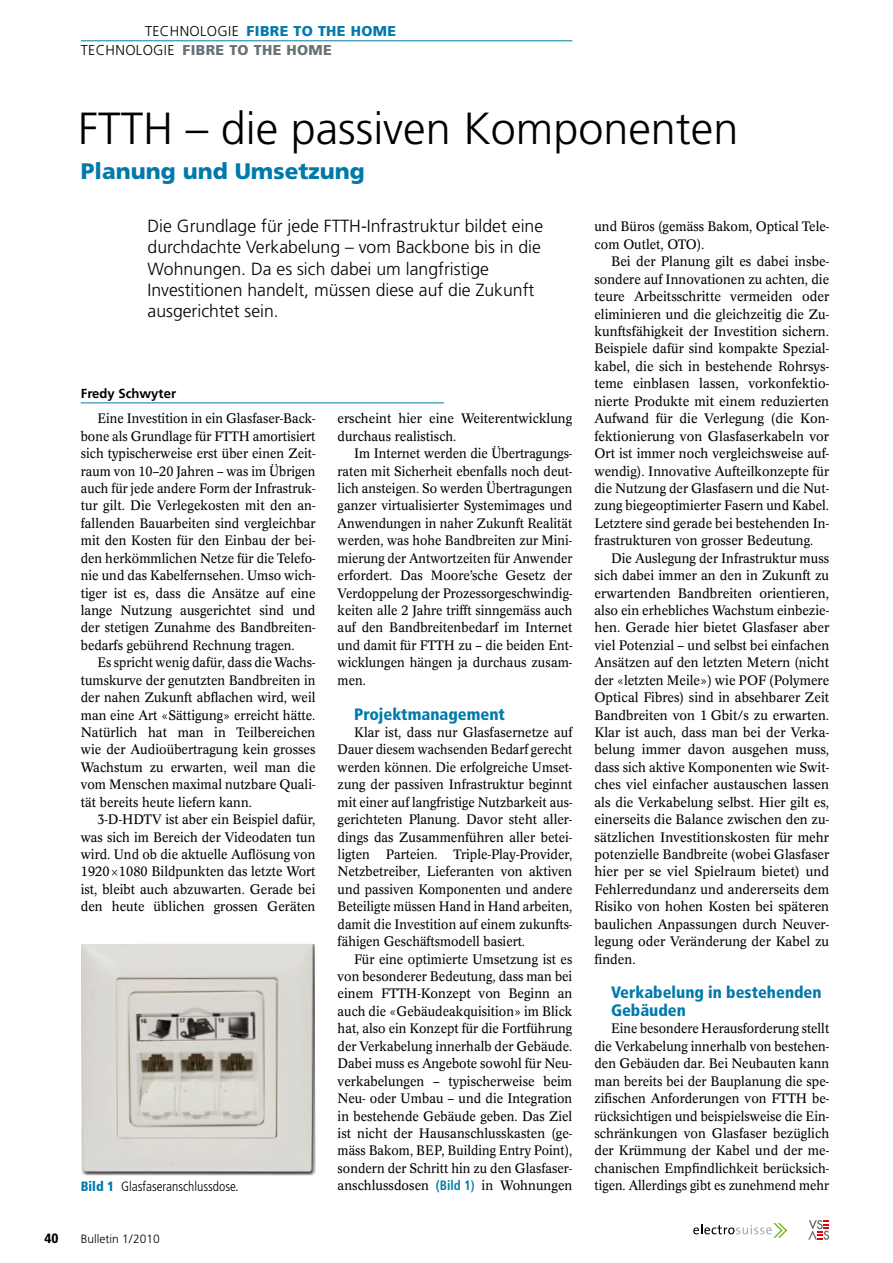
<style>
.page{position:relative;width:893px;height:1263px;background:#fff}
.page>*{position:absolute;margin:0;border:0;box-sizing:border-box;transform-origin:0 0}
.t1{font:300 45px "Frutiger LT Std";color:#000}
.t2{font:900 22.5px "Frutiger LT Std";color:#007aaa}
.t3{font:300 17.7px/21.5px "Frutiger LT Std";color:#000}
.t4{font:900 condensed 16.5px/17.4px "Frutiger LT Std";color:#007aaa}
.t5{font:300 14.25px/19.2px "Frutiger LT Std";color:#000}
.t6{font:13.5px/17.4px "Concorde BQ";color:#000;text-align:justify;scale:.94 1}
.t7{font:13.5px/17.4px "Concorde BQ";color:#000;text-align:justify;scale:.95 1}
.t8{font:13.5px/17.4px "Concorde BQ";color:#000;text-align:justify;scale:.96 1}
.t9{font:13.5px/17.4px "Concorde BQ";color:#000;text-align:justify}
.t10{font:300 condensed 13.5px "Frutiger LT Std";color:#000}
.t11{font:900 condensed 13.5px "Frutiger LT Std";color:#000}
.t12{font:700 13.2px "Frutiger LT Std";color:#000}
.t13{font:300 12px "Frutiger LT Std";color:#000}
.s1{font-weight:900;color:#007aaa}
.s2{font-weight:900;color:#687176}
.s3{font-family:"Frutiger LT Std";font-weight:700;font-stretch:condensed;color:#007aaa}
</style>
<div class="page">
<hr style="left:81px;top:40px;width:491px;height:1px;background:#007aaa">
<svg style="left:693px;top:1223px;width:94px;height:15px"></svg>
<svg style="left:808px;top:1220px;width:21px;height:20px"></svg>
<img style="left:81px;top:944px;width:234px;height:231px">
<hr style="left:81px;top:402px;width:363px;height:1px;background:#007aaa">
<p class="t5" style="left:81px;top:22px;width:317px;text-indent:64px">technologie <span class="s1">FIBRE TO THE HOME </span>technologie <span class="s2">FIBRE TO THE HOME</span></p>
<h1 class="t1" style="left:78px;top:103px;width:45px">FTTH</h1>
<h1 class="t1" style="left:186px;top:103px;width:554px">– die passiven Komponenten</h1>
<h2 class="t2" style="left:81px;top:158px;width:285px">PLANUNG UND UMSETZUNG</h2>
<h3 class="t3" style="left:148px;top:215px;width:397px">Die Grundlage für jede FTTH-Infrastruktur bildet eine durchdachte Verkabelung – vom Backbone bis in die Wohnungen. Da es sich dabei um langfristige Investitionen handelt, müssen diese auf die Zukunft ausgerichtet sein.</h3>
<p class="t7" style="left:594px;top:218px;width:249px">und Büros (gemäss Bakom, Optical Tele&shy;com Outlet, OTO).</p>
<p class="t9" style="left:594px;top:253px;width:236px;text-indent:17px">Bei der Planung gilt es dabei insbe&shy;sondere auf Innovationen zu achten, die teure Arbeitsschritte vermeiden oder eliminieren und die gleichzeitig die Zu&shy;kunftsfähigkeit der Investition sichern.<br>Beispiele dafür sind kompakte Spezial&shy;kabel, die sich in bestehende Rohrsys&shy;teme einblasen lassen, vorkonfektio&shy;nierte Produkte mit einem reduzierten Aufwand für die Verlegung (die Kon&shy;fektionierung von Glasfaserkabeln vor Ort ist immer noch vergleichsweise auf&shy;wendig). Innovative Aufteilkonzepte für die Nutzung der Glasfasern und die Nut&shy;zung biegeoptimierter Fasern und Kabel.<br>Letztere sind gerade bei bestehenden In&shy;frastrukturen von grosser Bedeutung.</p>
<p class="t8" style="left:594px;top:549px;width:246px;text-indent:17px">Die Auslegung der Infrastruktur muss sich dabei immer an den in Zukunft zu erwartenden Bandbreiten orientieren, also ein erhebliches Wachstum einbezie&shy;hen. Gerade hier bietet Glasfaser aber viel Potenzial – und selbst bei einfachen Ansätzen auf den letzten Metern (nicht der «letzten Meile») wie POF (Polymere Optical Fibres) sind in absehbarer Zeit Bandbreiten von 1 Gbit/s zu erwarten.<br>Klar ist auch, dass man bei der Verka&shy;belung immer davon ausgehen muss, dass sich aktive Komponenten wie Swit&shy;ches viel einfacher austauschen lassen als die Verkabelung selbst. Hier gilt es, einerseits die Balance zwischen den zu&shy;sätzlichen Investitionskosten für mehr potenzielle Bandbreite (wobei Glasfaser hier per se viel Spielraum bietet) und Fehlerredundanz und andererseits dem Risiko von hohen Kosten bei späteren baulichen Anpassungen durch Neuver&shy;legung oder Veränderung der Kabel zu finden.</p>
<p class="t4" style="left:611px;top:984px;width:212px">Verkabelung in bestehenden<br>Gebäuden</p>
<p class="t6" style="left:594px;top:1020px;width:251px;text-indent:17px">Eine besondere Herausforderung stellt die Verkabelung innerhalb von bestehen&shy;den Gebäuden dar. Bei Neubauten kann man bereits bei der Bauplanung die spe&shy;zifischen Anforderungen von FTTH be&shy;rücksichtigen und beispielsweise die Ein&shy;schränkungen von Glasfaser bezüglich der Krümmung der Kabel und der me&shy;chanischen Empfindlichkeit berücksich&shy;tigen. Allerdings gibt es zunehmend mehr</p>
<p class="t12" style="left:81px;top:386px;width:97px">Fredy Schwyter</p>
<p class="t6" style="left:81px;top:410px;width:251px;text-indent:17px">Eine Investition in ein Glasfaser-Back&shy;bone als Grundlage für FTTH amortisiert sich typischerweise erst über einen Zeit&shy;raum von 10–20 Jahren – was im Übrigen auch für jede andere Form der Infrastruk&shy;tur gilt. Die Verlegekosten mit den an&shy;fallenden Bauarbeiten sind vergleichbar mit den Kosten für den Einbau der bei&shy;den herkömmlichen Netze für die Telefo&shy;nie und das Kabelfernsehen. Umso wich&shy;tiger ist es, dass die Ansätze auf eine lange Nutzung ausgerichtet sind und der stetigen Zunahme des Bandbreiten&shy;bedarfs gebührend Rechnung tragen.</p>
<p class="t6" style="left:81px;top:654px;width:251px;text-indent:17px">Es spricht wenig dafür, dass die Wachs&shy;tumskurve der genutzten Bandbreiten in der nahen Zukunft abflachen wird, weil man eine Art «Sättigung» erreicht hätte.<br>Natürlich hat man in Teilbereichen wie der Audioübertragung kein grosses Wachstum zu erwarten, weil man die vom Menschen maximal nutzbare Quali&shy;tät bereits heute liefern kann.</p>
<p class="t7" style="left:81px;top:811px;width:249px;text-indent:17px">3-D-HDTV ist aber ein Beispiel dafür, was sich im Bereich der Videodaten tun wird. Und ob die aktuelle Auflösung von 1920 1080 Bildpunkten das letzte Wort ist, bleibt auch abzuwarten. Gerade bei den heute üblichen grossen Geräten</p>
<p class="t8" style="left:338px;top:410px;width:246px">erscheint hier eine Weiterentwicklung durchaus realistisch.</p>
<p class="t6" style="left:338px;top:445px;width:251px;text-indent:17px">Im Internet werden die Übertragungs&shy;raten mit Sicherheit ebenfalls noch deut&shy;lich ansteigen. So werden Übertragungen ganzer virtualisierter Systemimages und Anwendungen in naher Zukunft Realität werden, was hohe Bandbreiten zur Mini&shy;mierung der Antwortzeiten für Anwender erfordert. Das Moore’sche Gesetz der Verdoppelung der Prozessorgeschwindig&shy;keiten alle 2 Jahre trifft sinngemäss auch auf den Bandbreitenbedarf im Internet und damit für FTTH zu – die beiden Ent&shy;wicklungen hängen ja durchaus zusam&shy;men.</p>
<p class="t4" style="left:354px;top:705px;width:152px">Projektmanagement</p>
<p class="t7" style="left:338px;top:724px;width:249px;text-indent:17px">Klar ist, dass nur Glasfasernetze auf Dauer diesem wachsenden Bedarf gerecht werden können. Die erfolgreiche Umset&shy;zung der passiven Infrastruktur beginnt mit einer auf langfristige Nutzbarkeit aus&shy;gerichteten Planung. Davor steht aller&shy;dings das Zusammenführen aller betei&shy;ligten Parteien. Triple-Play-Provider, Netzbetreiber, Lieferanten von aktiven und passiven Komponenten und andere Beteiligte müssen Hand in Hand arbeiten, damit die Investition auf einem zukunfts&shy;fähigen Geschäftsmodell basiert.</p>
<p class="t7" style="left:338px;top:950px;width:249px;text-indent:17px">Für eine optimierte Umsetzung ist es von besonderer Bedeutung, dass man bei einem FTTH-Konzept von Beginn an auch die «Gebäudeakquisition» im Blick hat, also ein Konzept für die Fortführung der Verkabelung innerhalb der Gebäude.<br>Dabei muss es Angebote sowohl für Neu&shy;verkabelungen – typischerweise beim Neu- oder Umbau – und die Integration in bestehende Gebäude geben. Das Ziel ist nicht der Hausanschlusskasten (ge&shy;mäss Bakom, BEP, Building Entry Point), sondern der Schritt hin zu den Glasfaser&shy;anschlussdosen <span class="s3">(Bild 1)</span> in Wohnungen</p>
<p class="t10" style="left:81px;top:1178px;width:159px"><span class="s1">Bild 1</span> Glasfaseranschlussdose.</p>
<p class="t11" style="left:45px;top:1230px;width:16px">40</p>
<p class="t13" style="left:81px;top:1231px;width:81px">Bulletin 1/2010</p>
</div>
